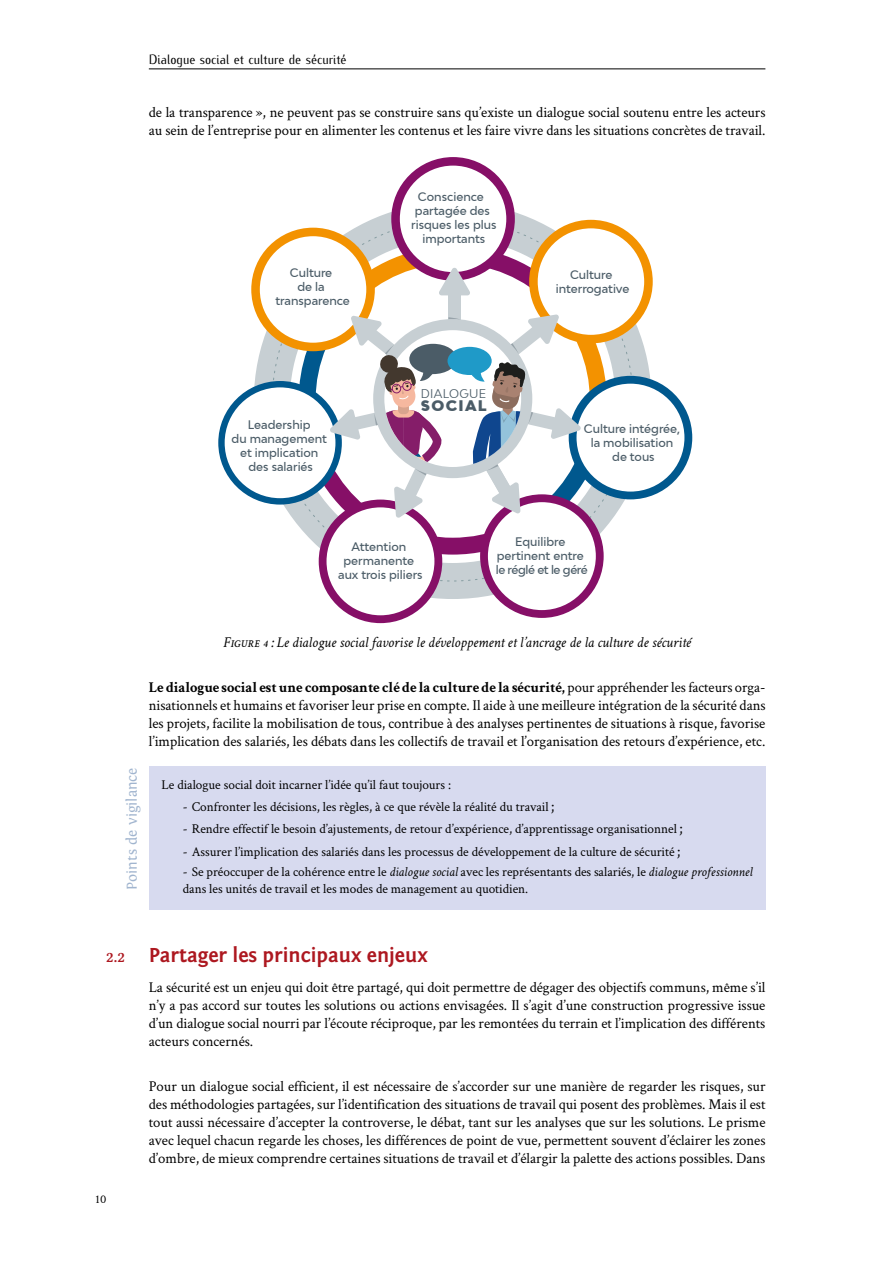
<style>
.page{position:relative;width:893px;height:1263px;background:#fff}
.page>*{position:absolute;margin:0;border:0;box-sizing:border-box;transform-origin:0 0}
.TITRE_Section_1_1{font:700 21px "Fontin Sans";color:#ad1820}
.Texte_COURANT_201{font:15px/18px "Crimson Text";color:#000;text-align:justify}
.Texte_COURANT_201-2{font:italic 15px "Crimson Text";color:#000}
.ENCADRÉ_Titre_vert{font:15px "Fontin";color:#a1b5cf}
.t1{font:900 14.7px "Bw Modelica";letter-spacing:.095em;color:#4b5c67}
.ENCADRÉ_Texte_Fond{font:13.5px/16.5px "Crimson Text";color:#000}
.t2{font:13.5px "Kurier Cond";color:#000}
.t3{font:12px "Crimson Text";color:#000}
.t4{font:11.85px "Bw Modelica";letter-spacing:.03em;color:#4b5c67}
.t5{font:500 11.55px/14px "Bw Modelica";color:#4b5c67;text-align:center}
.s1{font-weight:700}
.s2{font-size:15px}
.s3{font-style:italic}
.s4{font-family:"Lin Libertine OB";font-weight:400;font-size:15px}
</style>
<div class="page">
<hr style="left:149px;top:69px;width:616px;height:1px;background:#000">
<div style="left:149px;top:767px;width:616px;height:39px;background:#d7daef"></div>
<div style="left:149px;top:788px;width:616px;height:40px;background:#d7daef"></div>
<div style="left:149px;top:810px;width:616px;height:41px;background:#d7daef"></div>
<div style="left:149px;top:832px;width:616px;height:41px;background:#d7daef"></div>
<div style="left:149px;top:854px;width:616px;height:56px;background:#d7daef"></div>
<div style="left:391px;top:157px;width:124px;height:124px;background:#860f67;border-radius:50%"></div>
<div style="left:400px;top:166px;width:106px;height:106px;background:#fff;border-radius:50%"></div>
<div style="left:569px;top:376px;width:123px;height:123px;background:#00588e;border-radius:50%"></div>
<div style="left:576px;top:384px;width:108px;height:108px;background:#fff;border-radius:50%"></div>
<div style="left:480px;top:494px;width:124px;height:124px;background:#860f67;border-radius:50%"></div>
<div style="left:488px;top:502px;width:108px;height:108px;background:#fff;border-radius:50%"></div>
<div style="left:319px;top:500px;width:123px;height:123px;background:#860f67;border-radius:50%"></div>
<div style="left:327px;top:507px;width:107px;height:108px;background:#fff;border-radius:50%"></div>
<svg style="left:218px;top:381px;width:124px;height:124px"></svg>
<div style="left:225px;top:387px;width:110px;height:111px;background:#fff;border-radius:50%"></div>
<div style="left:251px;top:228px;width:124px;height:123px;background:#f39200;border-radius:50%"></div>
<div style="left:260px;top:236px;width:106px;height:107px;background:#fff;border-radius:50%"></div>
<div style="left:529px;top:220px;width:124px;height:123px;background:#f39200;border-radius:50%"></div>
<div style="left:538px;top:228px;width:106px;height:107px;background:#fff;border-radius:50%"></div>
<svg style="left:258px;top:247px;width:401px;height:337px"></svg>
<p class="t2" style="left:149px;top:49px;width:199px">Dialogue social et culture de sécurité</p>
<p class="Texte_COURANT_201" style="left:149px;top:102px;width:618px">de la transparence », ne peuvent pas se construire sans qu’existe un dialogue social soutenu entre les acteurs au sein de l’entreprise pour en alimenter les contenus et les faire vivre dans les situations concrètes de travail.</p>
<p class="t5" style="left:411px;top:190px;width:87px">Conscience partagée des risques les plus importants</p>
<p class="t5" style="left:275px;top:265px;width:76px">Culture<br>de la transparence</p>
<p class="t5" style="left:556px;top:267px;width:75px">Culture interrogative</p>
<p class="t5" style="left:232px;top:418px;width:97px">Leadership<br>du management et implication des salariés</p>
<p class="t4" style="left:421px;top:386px;width:67px">DIALOGUE</p>
<p class="t1" style="left:421px;top:396px;width:68px">SOCIAL</p>
<p class="t5" style="left:584px;top:421px;width:98px">Culture intégrée, la mobilisation de tous</p>
<p class="t5" style="left:338px;top:539px;width:86px">Attention permanente aux trois piliers</p>
<p class="t5" style="left:496px;top:534px;width:94px">Equilibre pertinent entre le réglé et le géré</p>
<p class="ENCADRÉ_Titre_vert" style="left:123px;top:890px;width:124px;rotate:-90deg">Points de vigilance</p>
<p class="Texte_COURANT_201-2" style="left:223px;top:634px;width:469px">Figure 4 : Le dialogue social favorise le développement et l’ancrage de la culture de sécurité</p>
<p class="Texte_COURANT_201" style="left:149px;top:677px;width:618px"><span class="s1">Le dialogue social est une composante clé de la culture de la sécurité,</span> pour appréhender les facteurs orga&shy;nisationnels et humains et favoriser leur prise en compte. Il aide à une meilleure intégration de la sécurité dans les projets, facilite la mobilisation de tous, contribue à des analyses pertinentes de situations à risque, favorise l’implication des salariés, les débats dans les collectifs de travail et l’organisation des retours d’expérience, etc.</p>
<p class="ENCADRÉ_Texte_Fond" style="left:162px;top:776px;width:291px">Le dialogue social doit incarner l’idée qu’il faut toujours :</p>
<p class="ENCADRÉ_Texte_Fond" style="left:183px;top:798px;width:373px">- Confronter les décisions, les règles, à ce que révèle la réalité du travail <span class="s2">;</span></p>
<p class="ENCADRÉ_Texte_Fond" style="left:183px;top:820px;width:502px">- Rendre effectif le besoin d’ajustements, de retour d’expérience, d’apprentissage organisationnel <span class="s2">;</span></p>
<p class="ENCADRÉ_Texte_Fond" style="left:183px;top:843px;width:499px">- Assurer l’implication des salariés dans les processus de développement de la culture de sécurité <span class="s2">;</span></p>
<p class="ENCADRÉ_Texte_Fond" style="left:183px;top:863px;width:571px">- Se préoccuper de la cohérence entre le <span class="s3">dialogue social</span> avec les représentants des salariés, le <span class="s3">dialogue professionnel </span>dans les unités de travail et les modes de management au quotidien.</p>
<p class="TITRE_Section_1_1" style="left:106px;top:943px;width:323px"><span class="s4">2.2</span> Partager les principaux enjeux</p>
<p class="Texte_COURANT_201" style="left:149px;top:978px;width:618px">La sécurité est un enjeu qui doit être partagé, qui doit permettre de dégager des objectifs communs, même s’il n’y a pas accord sur toutes les solutions ou actions envisagées. Il s’agit d’une construction progressive issue d’un dialogue social nourri par l’écoute réciproque, par les remontées du terrain et l’implication des différents acteurs concernés.</p>
<p class="Texte_COURANT_201" style="left:149px;top:1077px;width:618px">Pour un dialogue social efficient, il est nécessaire de s’accorder sur une manière de regarder les risques, sur des méthodologies partagées, sur l’identification des situations de travail qui posent des problèmes. Mais il est tout aussi nécessaire d’accepter la controverse, le débat, tant sur les analyses que sur les solutions. Le prisme avec lequel chacun regarde les choses, les différences de point de vue, permettent souvent d’éclairer les zones d’ombre, de mieux comprendre certaines situations de travail et d’élargir la palette des actions possibles. Dans</p>
<p class="t3" style="left:95px;top:1191px;width:13px">10</p>
</div>
